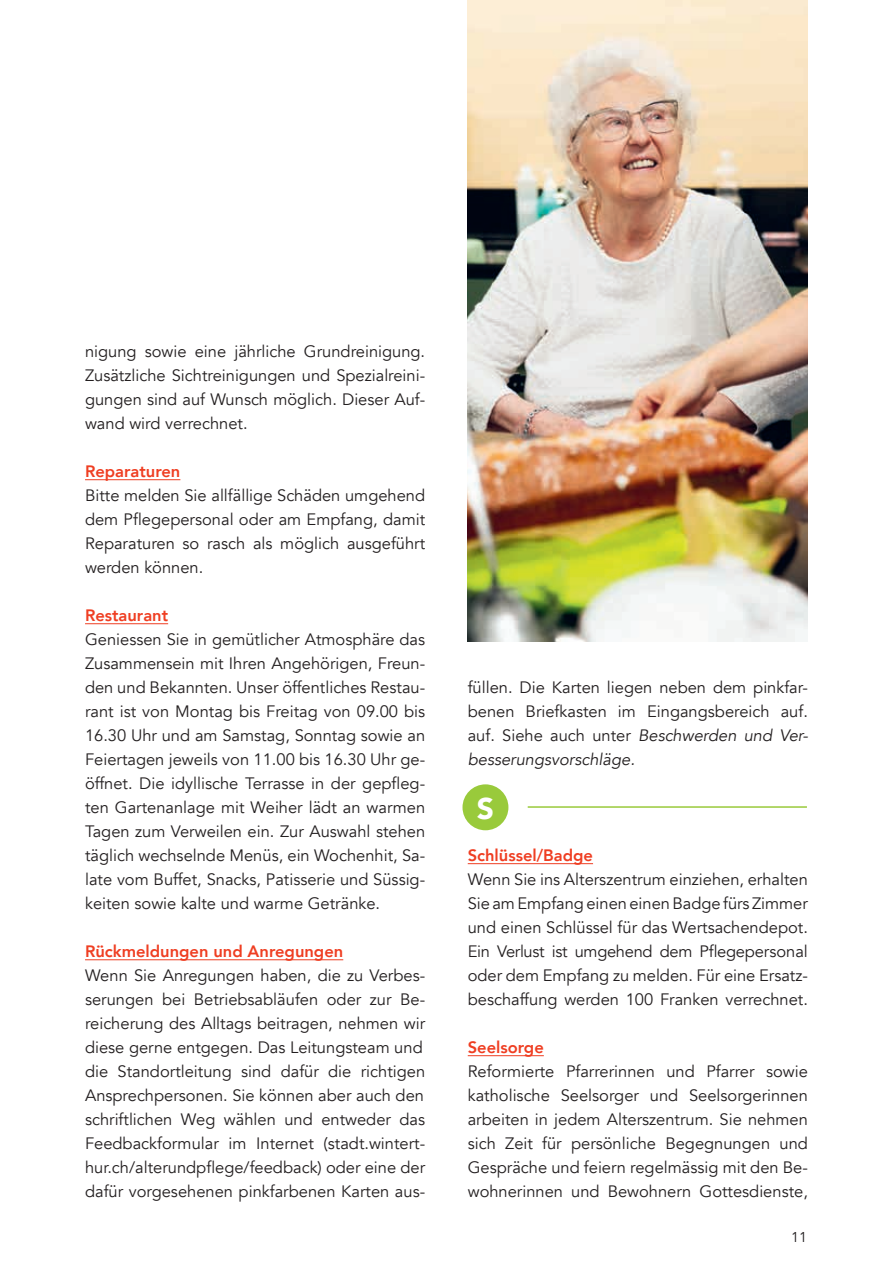
<style>
.page{position:relative;width:893px;height:1263px;background:#fff}
.page>*{position:absolute;margin:0;border:0;box-sizing:border-box;transform-origin:0 0}
.t1{font:900 30px "Avenir";color:#fff}
.t2{font:16.5px/24px "Avenir";color:#231f20;text-align:justify}
.t3{font:800 16.5px "Avenir";color:#ef3e22}
.t4{font:14.25px "Avenir";color:#231f20}
.s1{font-style:italic}
</style>
<div class="page">
<hr style="left:85px;top:479px;width:95px;height:1px;background:#ef3e22">
<hr style="left:85px;top:623px;width:83px;height:1px;background:#ef3e22">
<hr style="left:85px;top:959px;width:258px;height:1px;background:#ef3e22">
<hr style="left:468px;top:863px;width:125px;height:1px;background:#ef3e22">
<hr style="left:468px;top:1055px;width:76px;height:1px;background:#ef3e22">
<img style="left:468px;top:0;width:340px;height:642px">
<div style="left:462px;top:784px;width:46px;height:46px;background:#99ca3b;border-radius:50%"></div>
<hr style="left:528px;top:806px;width:279px;height:2px;background:#99ca3b">
<p class="t2" style="left:85px;top:339px;width:342px">nigung sowie eine jährliche Grundreinigung.<br>Zusätzliche Sichtreinigungen und Spezialreini&shy;gungen sind auf Wunsch möglich. Dieser Auf&shy;wand wird verrechnet.</p>
<p class="t3" style="left:85px;top:458px;width:97px">Reparaturen</p>
<p class="t2" style="left:85px;top:483px;width:342px">Bitte melden Sie allfällige Schäden umgehend dem Pflegepersonal oder am Empfang, damit Reparaturen so rasch als möglich ausgeführt werden können.</p>
<p class="t3" style="left:85px;top:602px;width:85px">Restaurant</p>
<p class="t2" style="left:85px;top:627px;width:342px">Geniessen Sie in gemütlicher Atmosphäre das Zusammensein mit Ihren Angehörigen, Freun&shy;den und Bekannten. Unser öffentliches Restau&shy;rant ist von Montag bis Freitag von 09.00 bis 16.30 Uhr und am Samstag, Sonntag sowie an Feiertagen jeweils von 11.00 bis 16.30 Uhr ge&shy;öffnet. Die idyllische Terrasse in der gepfleg&shy;ten Gartenanlage mit Weiher lädt an warmen Tagen zum Verweilen ein. Zur Auswahl stehen täglich wechselnde Menüs, ein Wochenhit, Sa&shy;late vom Buffet, Snacks, Patisserie und Süssig&shy;keiten sowie kalte und warme Getränke.</p>
<p class="t3" style="left:85px;top:938px;width:260px">Rückmeldungen und Anregungen</p>
<p class="t2" style="left:85px;top:963px;width:342px;text-align:left">Wenn Sie Anregungen haben, die zu Verbes&shy;serungen bei Betriebsabläufen oder zur Be&shy;reicherung des Alltags beitragen, nehmen wir diese gerne entgegen. Das Leitungsteam und die Standortleitung sind dafür die richtigen Ansprechpersonen. Sie können aber auch den schriftlichen Weg wählen und entweder das Feedbackformular im Internet (stadt.wintert&shy;hur.ch/alterundpflege/feedback) oder eine der dafür vorgesehenen pinkfarbenen Karten aus-</p>
<p class="t2" style="left:468px;top:675px;width:342px">füllen. Die Karten liegen neben dem pinkfar&shy;benen Briefkasten im Eingangsbereich auf. auf. Siehe auch unter <span class="s1">Beschwerden und Ver&shy;besserungsvorschläge.</span></p>
<h1 class="t1" style="left:477px;top:782px;width:19px">S</h1>
<p class="t3" style="left:468px;top:842px;width:127px">Schlüssel/Badge</p>
<p class="t2" style="left:468px;top:867px;width:342px">Wenn Sie ins Alterszentrum einziehen, erhalten Sie am Empfang einen einen Badge fürs Zimmer und einen Schlüssel für das Wertsachendepot.<br>Ein Verlust ist umgehend dem Pflegepersonal oder dem Empfang zu melden. Für eine Ersatz&shy;beschaffung werden 100 Franken verrechnet.</p>
<p class="t3" style="left:468px;top:1034px;width:78px">Seelsorge</p>
<p class="t2" style="left:468px;top:1059px;width:342px">Reformierte Pfarrerinnen und Pfarrer sowie katholische Seelsorger und Seelsorgerinnen arbeiten in jedem Alterszentrum. Sie nehmen sich Zeit für persönliche Begegnungen und Gespräche und feiern regelmässig mit den Be&shy;wohnerinnen und Bewohnern Gottesdienste,</p>
<p class="t4" style="left:791px;top:1228px;width:17px">11</p>
</div>
